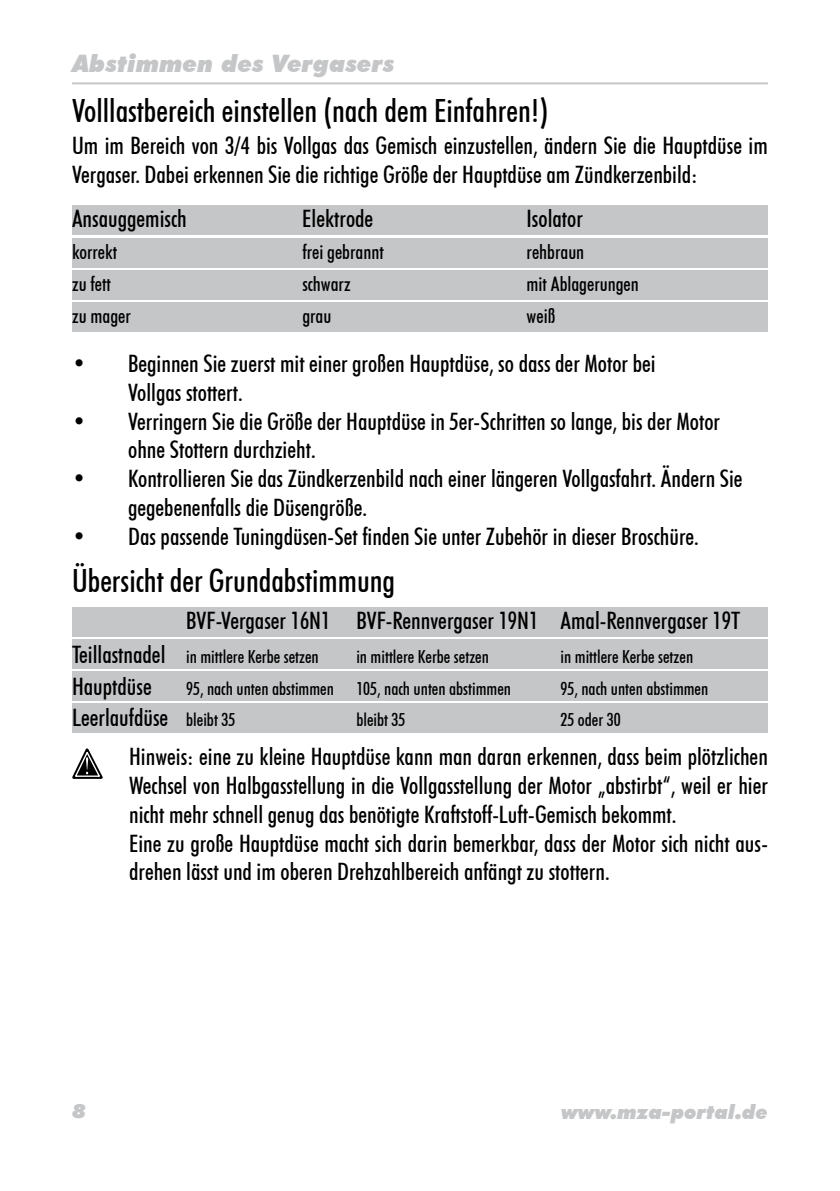
<style>
.page{position:relative;width:840px;height:1191px;background:#fff}
.page>*{position:absolute;margin:0;border:0;box-sizing:border-box;transform-origin:0 0}
.t1{font:500 condensed 32px "Futura BT";color:#000}
.t2{font:500 condensed 24px/28.8px "Futura BT";color:#000}
.t3{font:italic 900 24px "Futura BT";color:#c5c6c8}
.t4{font:500 condensed 20px "Futura BT";color:#000}
.t5{font:italic 900 20px "Futura BT";color:#c5c6c8}
.t6{font:500 condensed 18px "Futura BT";color:#000}
.s1{font-size:24px}
.s2{font-size:18px}
</style>
<div class="page">
<div style="left:72px;top:703px;width:695px;height:29px;background:#c5c6c8"></div>
<div style="left:72px;top:671px;width:695px;height:29px;background:#c5c6c8"></div>
<div style="left:72px;top:639px;width:695px;height:29px;background:#c5c6c8"></div>
<div style="left:72px;top:607px;width:695px;height:29px;background:#c5c6c8"></div>
<div style="left:72px;top:302px;width:695px;height:29px;background:#c5c6c8"></div>
<div style="left:72px;top:270px;width:695px;height:29px;background:#c5c6c8"></div>
<div style="left:72px;top:238px;width:695px;height:29px;background:#c5c6c8"></div>
<div style="left:72px;top:206px;width:695px;height:29px;background:#c5c6c8"></div>
<hr style="left:72px;top:82px;width:695px;height:2px;background:#c5c6c8">
<svg style="left:72px;top:748px;width:31px;height:31px"></svg>
<p class="t3" style="left:72px;top:49px;width:324px">Abstimmen des Vergasers</p>
<h1 class="t1" style="left:72px;top:91px;width:477px">Volllastbereich einstellen (nach dem Einfahren!)</h1>
<p class="t2" style="left:72px;top:131px;width:697px">Um im Bereich von 3/4 bis Vollgas das Gemisch einzustellen, ändern Sie die Hauptdüse im<br>Vergaser. Dabei erkennen Sie die richtige Größe der Hauptdüse am Zündkerzenbild:</p>
<p class="t2" style="left:72px;top:203px;width:116px">Ansauggemisch</p>
<p class="t2" style="left:302px;top:203px;width:72px">Elektrode</p>
<p class="t2" style="left:526px;top:203px;width:58px">Isolator</p>
<p class="t4" style="left:72px;top:239px;width:47px">korrekt</p>
<p class="t4" style="left:302px;top:239px;width:83px">frei gebrannt</p>
<p class="t4" style="left:526px;top:239px;width:59px">rehbraun</p>
<p class="t4" style="left:72px;top:271px;width:40px">zu fett</p>
<p class="t4" style="left:302px;top:271px;width:50px">schwarz</p>
<p class="t4" style="left:526px;top:271px;width:114px">mit Ablagerungen</p>
<p class="t4" style="left:72px;top:303px;width:60px">zu mager</p>
<p class="t4" style="left:302px;top:303px;width:31px">grau</p>
<p class="t4" style="left:526px;top:303px;width:30px">weiß</p>
<p class="t2" style="left:128px;top:349px;width:528px;text-indent:-56px">• Beginnen Sie zuerst mit einer großen Hauptdüse, so dass der Motor bei<br>Vollgas stottert.</p>
<p class="t2" style="left:128px;top:406px;width:593px;text-indent:-56px">• Verringern Sie die Größe der Hauptdüse in 5er-Schritten so lange, bis der Motor ohne Stottern durchzieht.</p>
<p class="t2" style="left:128px;top:464px;width:615px;text-indent:-56px">• Kontrollieren Sie das Zündkerzenbild nach einer längeren Vollgasfahrt. Ändern Sie gegebenenfalls die Düsengröße.</p>
<p class="t2" style="left:72px;top:522px;width:628px">• Das passende Tuningdüsen-Set finden Sie unter Zubehör in dieser Broschüre.</p>
<h1 class="t1" style="left:72px;top:561px;width:324px">Übersicht der Grundabstimmung</h1>
<p class="t2" style="left:186px;top:606px;width:555px">BVF-Vergaser 16N1 BVF-Rennvergaser 19N1 Amal-Rennvergaser 19T</p>
<p class="t6" style="left:72px;top:645px;width:248px"><span class="s1">Teillastnadel</span> in mittlere Kerbe setzen</p>
<p class="t6" style="left:356px;top:645px;width:134px">in mittlere Kerbe setzen</p>
<p class="t6" style="left:560px;top:645px;width:134px">in mittlere Kerbe setzen</p>
<p class="t2" style="left:72px;top:672px;width:81px">Hauptdüse</p>
<p class="t6" style="left:186px;top:677px;width:326px">95, nach unten abstimmen 105, nach unten abstimmen</p>
<p class="t6" style="left:560px;top:677px;width:149px">95, nach unten abstimmen</p>
<p class="t2" style="left:72px;top:703px;width:165px">Leerlaufdüse <span class="s2">bleibt 35</span></p>
<p class="t6" style="left:356px;top:709px;width:51px">bleibt 35</p>
<p class="t6" style="left:560px;top:709px;width:61px">25 oder 30</p>
<p class="t2" style="left:129px;top:742px;width:640px">Hinweis: eine zu kleine Hauptdüse kann man daran erkennen, dass beim plötzlichen Wechsel von Halbgasstellung in die Vollgasstellung der Motor „abstirbt“, weil er hier nicht mehr schnell genug das benötigte Kraftstoff-Luft-Gemisch bekommt.<br>Eine zu große Hauptdüse macht sich darin bemerkbar, dass der Motor sich nicht aus&shy;drehen lässt und im oberen Drehzahlbereich anfängt zu stottern.</p>
<p class="t5" style="left:72px;top:1099px;width:15px">8</p>
<p class="t5" style="left:561px;top:1099px;width:208px">www.mza-portal.de</p>
</div>
